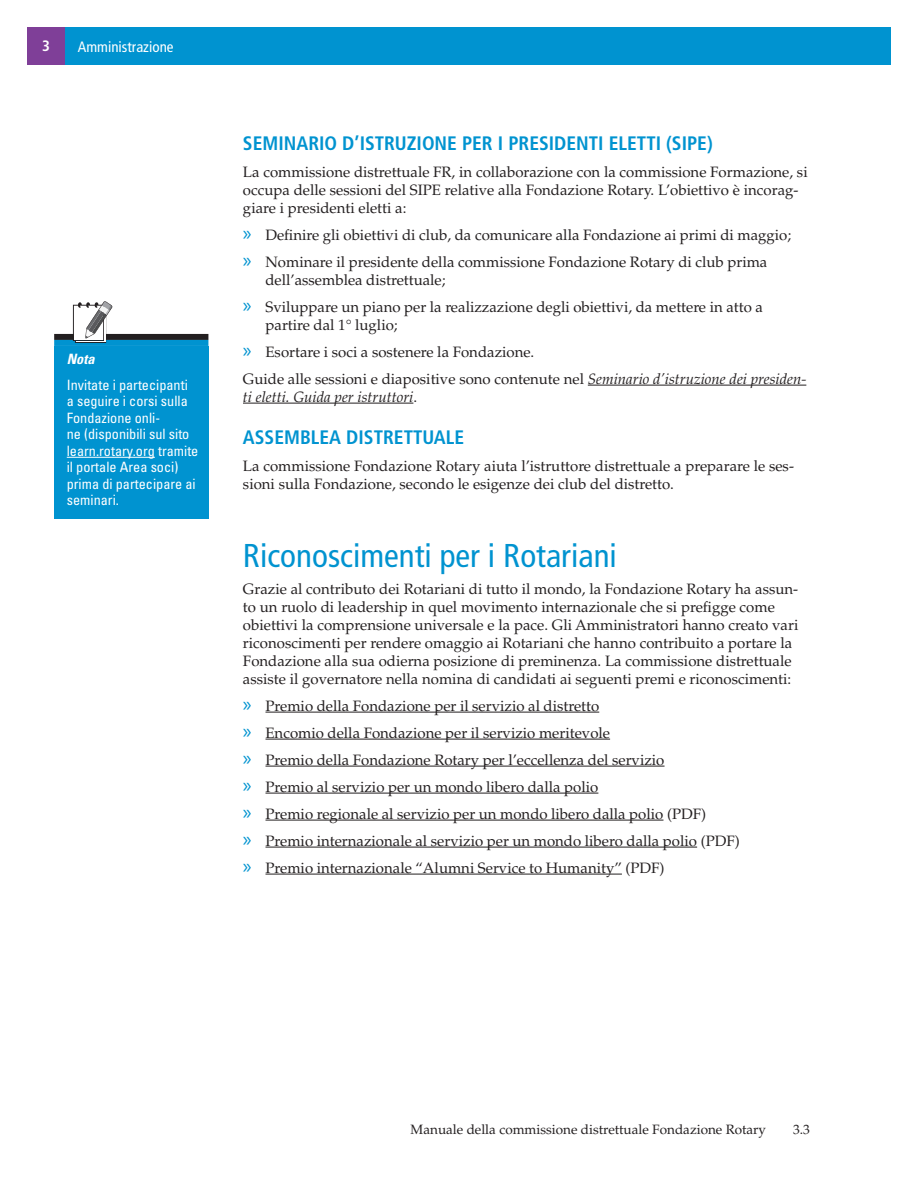
<style>
.page{position:relative;width:918px;height:1188px;background:#fff}
.page>*{position:absolute;margin:0;border:0;box-sizing:border-box;transform-origin:0 0}
.Head_1_1{font:condensed 33px "Frutiger LT Std";color:#0093d0}
.HEAD_2_1{font:700 condensed 19.5px "Frutiger LT Std";color:#0093d0}
.Body_0p9__1{font:15px/18px "Palatino LT Std";color:#231f20}
.Body_0p9__1-2{font:italic 15px/18px "Palatino LT Std";color:#231f20}
.t1{font:condensed 15px "Frutiger LT Std";color:#fff}
.t2{font:700 condensed 15px "Frutiger LT Std";color:#fff}
.Sidebar_Text{font:condensed 14.25px/16.5px "Univers LT Std";color:#fff}
.sidebar_head{font:italic 700 condensed 14.25px "Univers LT Std";color:#fff}
.t3{font:13.5px "Palatino LT Std";color:#231f20}
.s1{font-family:"Myriad Pro";font-size:21px;color:#0093d0}
.s2{font-style:normal}
</style>
<div class="page">
<div style="left:27px;top:27px;width:864px;height:38px;background:#0093d0"></div>
<div style="left:27px;top:27px;width:38px;height:38px;background:#7f3f98"></div>
<hr style="left:588px;top:385px;width:218px;height:1px;background:#231f20">
<hr style="left:243px;top:403px;width:170px;height:1px;background:#231f20">
<hr style="left:265px;top:712px;width:334px;height:1px;background:#231f20">
<hr style="left:265px;top:739px;width:345px;height:1px;background:#231f20">
<hr style="left:265px;top:766px;width:400px;height:1px;background:#231f20">
<hr style="left:265px;top:793px;width:333px;height:1px;background:#231f20">
<hr style="left:265px;top:820px;width:398px;height:1px;background:#231f20">
<hr style="left:265px;top:847px;width:432px;height:1px;background:#231f20">
<hr style="left:265px;top:874px;width:357px;height:1px;background:#231f20">
<div style="left:54px;top:334px;width:154px;height:6px;background:#231f20"></div>
<div style="left:54px;top:340px;width:154px;height:6px;background:#0093d0"></div>
<svg style="left:73px;top:301px;width:39px;height:42px"></svg>
<div style="left:54px;top:346px;width:154px;height:173px;background:#0093d0"></div>
<hr style="left:67px;top:457px;width:88px;height:1px;background:#fff">
<p class="t2" style="left:42px;top:37px;width:9px">3</p>
<p class="t1" style="left:78px;top:38px;width:97px">Amministrazione</p>
<p class="sidebar_head" style="left:67px;top:351px;width:29px">Nota</p>
<p class="Sidebar_Text" style="left:67px;top:376px;width:133px">Invitate i partecipanti a seguire i corsi sulla<br>Fondazione onli-<br>ne (disponibili sul sito learn.rotary.org tramite il portale Area soci) prima di partecipare ai seminari.</p>
<p class="HEAD_2_1" style="left:243px;top:131px;width:471px">SEMINARIO D’ISTRUZIONE PER I PRESIDENTI ELETTI (SIPE)</p>
<p class="Body_0p9__1" style="left:243px;top:163px;width:566px">La commissione distrettuale FR, in collaborazione con la commissione Formazione, si occupa delle sessioni del SIPE relative alla Fondazione Rotary. L’obiettivo è incorag&shy;giare i presidenti eletti a:</p>
<p class="Body_0p9__1" style="left:243px;top:226px;width:550px"><span class="s1">»</span> Definire gli obiettivi di club, da comunicare alla Fondazione ai primi di maggio;</p>
<p class="Body_0p9__1" style="left:265px;top:253px;width:503px;text-indent:-22px"><span class="s1">»</span> Nominare il presidente della commissione Fondazione Rotary di club prima dell’assemblea distrettuale;</p>
<p class="Body_0p9__1" style="left:265px;top:298px;width:499px;text-indent:-22px"><span class="s1">»</span> Sviluppare un piano per la realizzazione degli obiettivi, da mettere in atto a partire dal 1° luglio;</p>
<p class="Body_0p9__1" style="left:243px;top:343px;width:293px"><span class="s1">»</span> Esortare i soci a sostenere la Fondazione.</p>
<p class="Body_0p9__1-2" style="left:243px;top:370px;width:565px"><span class="s2">Guide alle sessioni e diapositive sono contenute nel</span> Seminario d’istruzione dei presiden&shy;ti eletti. Guida per istruttori<span class="s2">.</span></p>
<p class="HEAD_2_1" style="left:243px;top:425px;width:223px">ASSEMBLEA DISTRETTUALE</p>
<p class="Body_0p9__1" style="left:243px;top:457px;width:553px">La commissione Fondazione Rotary aiuta l’istruttore distrettuale a preparare le ses&shy;sioni sulla Fondazione, secondo le esigenze dei club del distretto.</p>
<p class="Head_1_1" style="left:243px;top:536px;width:375px">Riconoscimenti per i Rotariani</p>
<p class="Body_0p9__1" style="left:243px;top:580px;width:557px">Grazie al contributo dei Rotariani di tutto il mondo, la Fondazione Rotary ha assun&shy;to un ruolo di leadership in quel movimento internazionale che si prefigge come obiettivi la comprensione universale e la pace. Gli Amministratori hanno creato vari riconoscimenti per rendere omaggio ai Rotariani che hanno contribuito a portare la Fondazione alla sua odierna posizione di preminenza. La commissione distrettuale assiste il governatore nella nomina di candidati ai seguenti premi e riconoscimenti:</p>
<p class="Body_0p9__1" style="left:243px;top:697px;width:358px"><span class="s1">»</span> Premio della Fondazione per il servizio al distretto</p>
<p class="Body_0p9__1" style="left:243px;top:724px;width:369px"><span class="s1">»</span> Encomio della Fondazione per il servizio meritevole</p>
<p class="Body_0p9__1" style="left:243px;top:751px;width:423px"><span class="s1">»</span> Premio della Fondazione Rotary per l’eccellenza del servizio</p>
<p class="Body_0p9__1" style="left:243px;top:778px;width:357px"><span class="s1">»</span> Premio al servizio per un mondo libero dalla polio</p>
<p class="Body_0p9__1" style="left:243px;top:805px;width:465px"><span class="s1">»</span> Premio regionale al servizio per un mondo libero dalla polio (PDF)</p>
<p class="Body_0p9__1" style="left:243px;top:832px;width:498px"><span class="s1">»</span> Premio internazionale al servizio per un mondo libero dalla polio (PDF)</p>
<p class="Body_0p9__1" style="left:243px;top:859px;width:423px"><span class="s1">»</span> Premio internazionale “Alumni Service to Humanity” (PDF)</p>
<p class="t3" style="left:411px;top:1121px;width:357px">Manuale della commissione distrettuale Fondazione Rotary</p>
<p class="t3" style="left:793px;top:1121px;width:18px">3.3</p>
</div>
